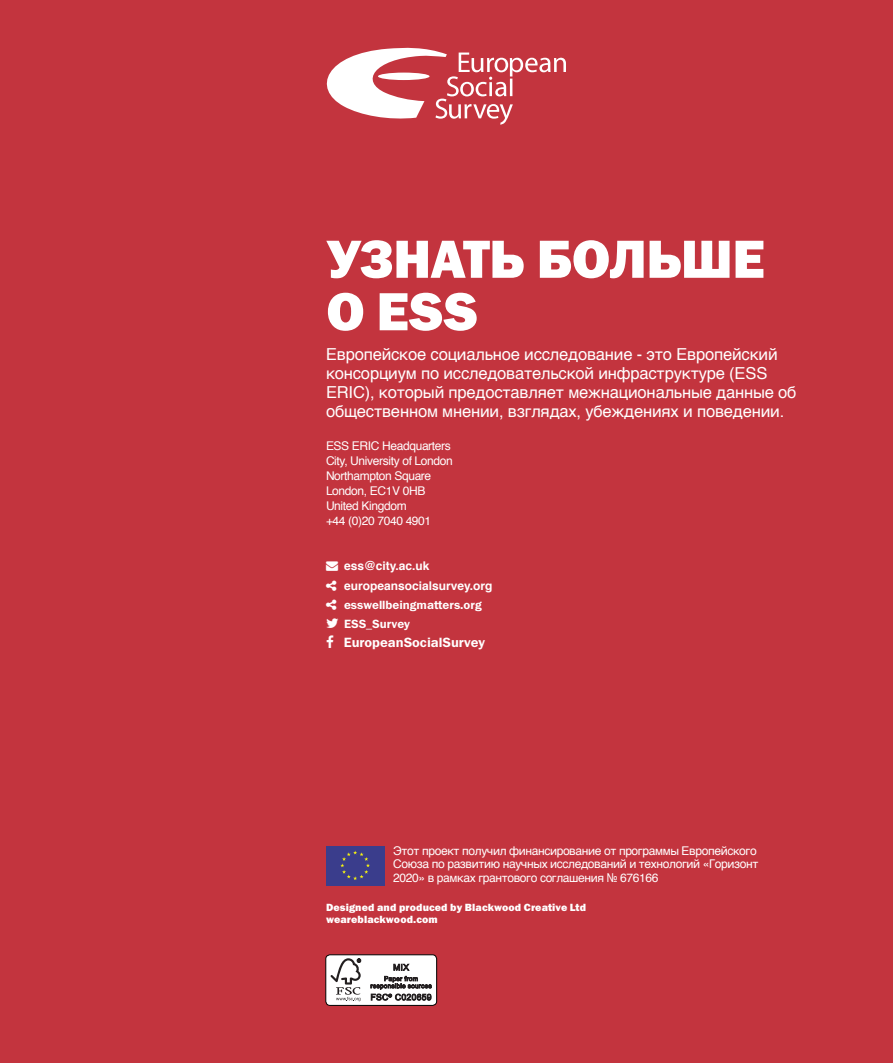
<style>
.page{position:relative;width:893px;height:1063px;background:#c3343e}
.page>*{position:absolute;margin:0;border:0;box-sizing:border-box;transform-origin:0 0}
.t1{font:54px/52.5px "Franklin Gothic Heavy ITC";letter-spacing:-.01em;color:#fff}
.t2{font:16.5px/18.8px "Helvetica";letter-spacing:-.01em;color:#fff}
.t3{font:13.5px "Franklin Gothic Demi ITC";color:#fff}
.t4{font:12px/15px "Helvetica";letter-spacing:-.03em;color:#fff}
.t5{font:700 12px "Helvetica";color:#fff}
.t6{font:12px/19.2px "Franklin Gothic Demi ITC";color:#fff}
.t7{font:10.5px/12px "Franklin Gothic Heavy ITC";letter-spacing:.01em;color:#fff}
</style>
<div class="page">
<div style="left:326px;top:846px;width:59px;height:39px;background:#3a3d8c"></div>
<svg style="left:340px;top:851px;width:30px;height:29px"></svg>
<svg style="left:327px;top:48px;width:239px;height:77px"></svg>
<div style="left:326px;top:955px;width:111px;height:50px;background:#fff;border-radius:4px"></div>
<div style="left:325px;top:954px;width:112px;height:52px;border:1px solid #000;border-radius:4px"></div>
<svg style="left:330px;top:958px;width:102px;height:44px"></svg>
<h1 class="t1" style="left:326px;top:235px;width:440px">УЗНАТЬ БОЛЬШЕ<br>О ESS</h1>
<h2 class="t2" style="left:326px;top:346px;width:472px">Европейское социальное исследование - это Европейский консорциум по исследовательской инфраструктуре (ESS ERIC), который предоставляет межнациональные данные об общественном мнении, взглядах, убеждениях и поведении.</h2>
<p class="t4" style="left:326px;top:439px;width:128px">ESS ERIC Headquarters<br>City, University of London<br>Northampton Square<br>London, EC1V 0HB<br>United Kingdom<br>+44 (0)20 7040 4901</p>
<p class="t5" style="left:326px;top:556px;width:105px">→ ess@city.ac.uk</p>
<p class="t5" style="left:326px;top:576px;width:168px">→ europeansocialsurvey.org</p>
<p class="t6" style="left:344px;top:595px;width:139px;text-indent:-18px">→ esswellbeingmatters.org<br>ESS_Survey</p>
<p class="t3" style="left:344px;top:635px;width:143px">EuropeanSocialSurvey</p>
<p class="t4" style="left:393px;top:844px;width:367px;line-height:13.5px">Этот проект получил финансирование от программы Европейского<br>Союза по развитию научных исследований и технологий «Горизонт<br>2020» в рамках грантового соглашения № 676166</p>
<p class="t7" style="left:326px;top:902px;width:262px">Designed and produced by Blackwood Creative Ltd weareblackwood.com</p>
</div>
